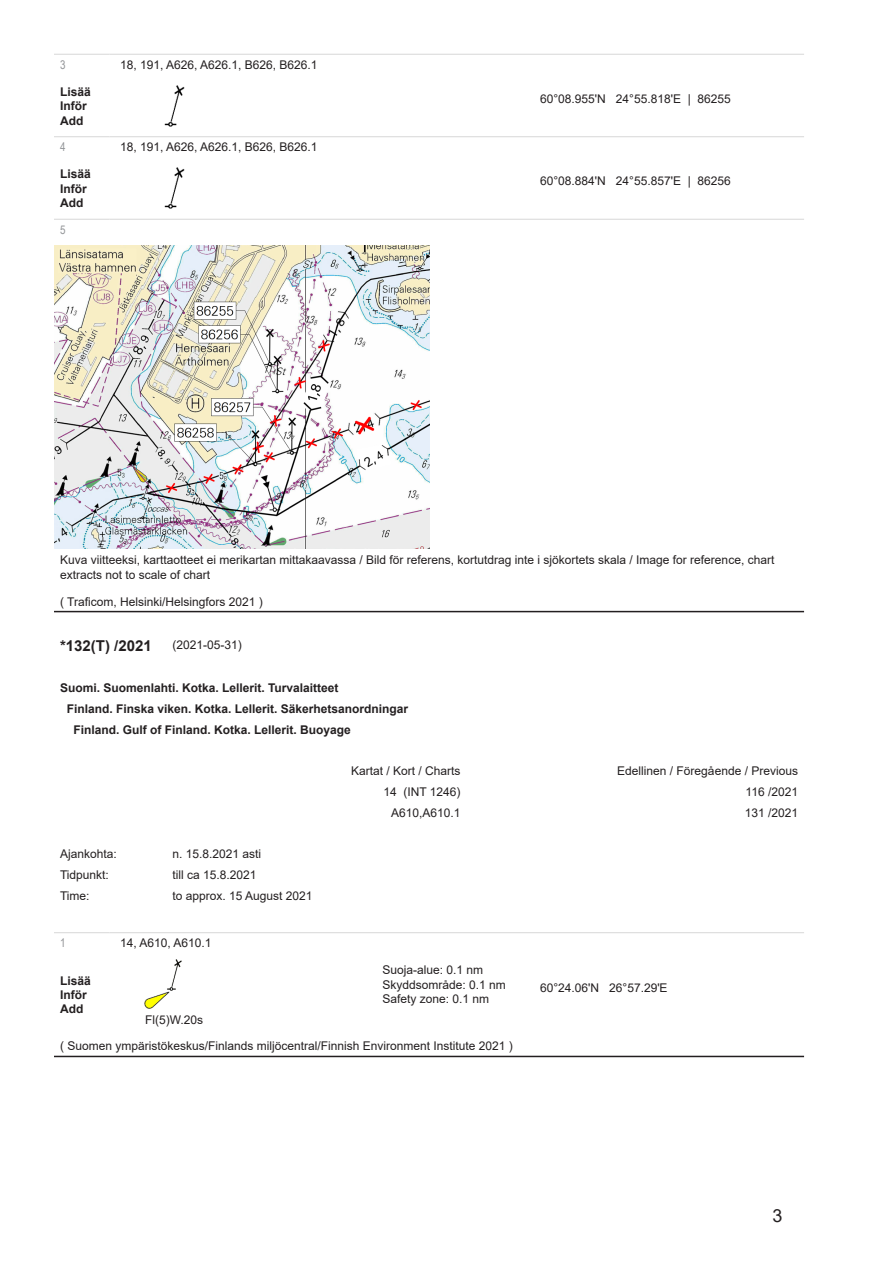
<style>
.page{position:relative;width:893px;height:1263px;background:#fff}
.page>*{position:absolute;margin:0;border:0;box-sizing:border-box;transform-origin:0 0}
.t1{font:18px "Arial";color:#231f20}
.t2{font:700 15px "Arial";color:#231f20}
.t3{font:12px/14.4px "Arial";color:#231f20}
.bold{font:700 12px "Arial";color:#231f20}
.gray{font:12px "Arial Narrow";color:#939598}
</style>
<div class="page">
<hr style="left:54px;top:54px;width:51px;height:1px;background:#d7d7d7">
<hr style="left:114px;top:54px;width:690px;height:1px;background:#d7d7d7">
<img style="left:164px;top:85px;width:21px;height:41px">
<hr style="left:54px;top:136px;width:51px;height:1px;background:#d7d7d7">
<hr style="left:114px;top:136px;width:690px;height:1px;background:#d7d7d7">
<img style="left:164px;top:168px;width:21px;height:41px">
<hr style="left:54px;top:219px;width:51px;height:1px;background:#d7d7d7">
<hr style="left:114px;top:219px;width:690px;height:1px;background:#d7d7d7">
<img style="left:54px;top:246px;width:375px;height:303px">
<hr style="left:54px;top:611px;width:750px;height:1px;background:#231f20">
<hr style="left:54px;top:932px;width:51px;height:1px;background:#d7d7d7">
<hr style="left:114px;top:932px;width:690px;height:1px;background:#d7d7d7">
<img style="left:144px;top:959px;width:38px;height:49px">
<hr style="left:54px;top:1056px;width:750px;height:1px;background:#231f20">
<p class="gray" style="left:60px;top:56px;width:7px">3</p>
<p class="t3" style="left:120px;top:57px;width:199px">18, 191, A626, A626.1, B626, B626.1</p>
<p class="bold" style="left:60px;top:83px;width:32px">Lisää</p>
<p class="bold" style="left:60px;top:97px;width:28px">Inför</p>
<p class="bold" style="left:60px;top:112px;width:25px">Add</p>
<p class="gray" style="left:60px;top:138px;width:7px">4</p>
<p class="t3" style="left:120px;top:140px;width:199px">18, 191, A626, A626.1, B626, B626.1</p>
<p class="bold" style="left:60px;top:166px;width:32px">Lisää</p>
<p class="bold" style="left:60px;top:180px;width:28px">Inför</p>
<p class="bold" style="left:60px;top:194px;width:25px">Add</p>
<p class="gray" style="left:60px;top:221px;width:7px">5</p>
<p class="t3" style="left:540px;top:91px;width:192px">60°08.955'N 24°55.818'E | 86255</p>
<p class="t3" style="left:540px;top:174px;width:192px">60°08.884'N 24°55.857'E | 86256</p>
<p class="t3" style="left:60px;top:553px;width:716px">Kuva viitteeksi, karttaotteet ei merikartan mittakaavassa / Bild för referens, kortutdrag inte i sjökortets skala / Image for reference, chart extracts not to scale of chart</p>
<p class="t3" style="left:60px;top:594px;width:204px">( Traficom, Helsinki/Helsingfors 2021 )</p>
<p class="t2" style="left:60px;top:635px;width:93px">*132(T) /2021</p>
<p class="t3" style="left:172px;top:637px;width:71px">(2021-05-31)</p>
<p class="bold" style="left:60px;top:680px;width:280px">Suomi. Suomenlahti. Kotka. Lellerit. Turvalaitteet</p>
<p class="bold" style="left:67px;top:700px;width:343px">Finland. Finska viken. Kotka. Lellerit. Säkerhetsanordningar</p>
<p class="bold" style="left:73px;top:721px;width:279px">Finland. Gulf of Finland. Kotka. Lellerit. Buoyage</p>
<p class="t3" style="left:351px;top:764px;width:111px">Kartat / Kort / Charts</p>
<p class="t3" style="left:617px;top:764px;width:182px">Edellinen / Föregående / Previous</p>
<p class="t3" style="left:383px;top:784px;width:79px">14 (INT 1246)</p>
<p class="t3" style="left:746px;top:784px;width:54px">116 /2021</p>
<p class="t3" style="left:391px;top:805px;width:71px">A610,A610.1</p>
<p class="t3" style="left:745px;top:805px;width:55px">131 /2021</p>
<p class="t3" style="left:60px;top:847px;width:58px">Ajankohta:</p>
<p class="t3" style="left:172px;top:847px;width:90px">n. 15.8.2021 asti</p>
<p class="t3" style="left:60px;top:867px;width:50px">Tidpunkt:</p>
<p class="t3" style="left:172px;top:867px;width:86px">till ca 15.8.2021</p>
<p class="t3" style="left:60px;top:888px;width:31px">Time:</p>
<p class="t3" style="left:172px;top:888px;width:142px">to approx. 15 August 2021</p>
<p class="gray" style="left:60px;top:934px;width:7px">1</p>
<p class="t3" style="left:120px;top:936px;width:93px">14, A610, A610.1</p>
<p class="bold" style="left:60px;top:972px;width:32px">Lisää</p>
<p class="bold" style="left:60px;top:986px;width:28px">Inför</p>
<p class="bold" style="left:60px;top:1001px;width:25px">Add</p>
<p class="t3" style="left:382px;top:963px;width:102px">Suoja-alue: 0.1 nm</p>
<p class="t3" style="left:382px;top:977px;width:125px">Skyddsområde: 0.1 nm</p>
<p class="t3" style="left:382px;top:991px;width:108px">Safety zone: 0.1 nm</p>
<p class="t3" style="left:540px;top:980px;width:129px">60°24.06'N 26°57.29'E</p>
<p class="t3" style="left:145px;top:1012px;width:60px">Fl(5)W.20s</p>
<p class="t3" style="left:60px;top:1039px;width:454px">( Suomen ympäristökeskus/Finlands miljöcentral/Finnish Environment Institute 2021 )</p>
<h1 class="t1" style="left:772px;top:1203px;width:12px">3</h1>
</div>
